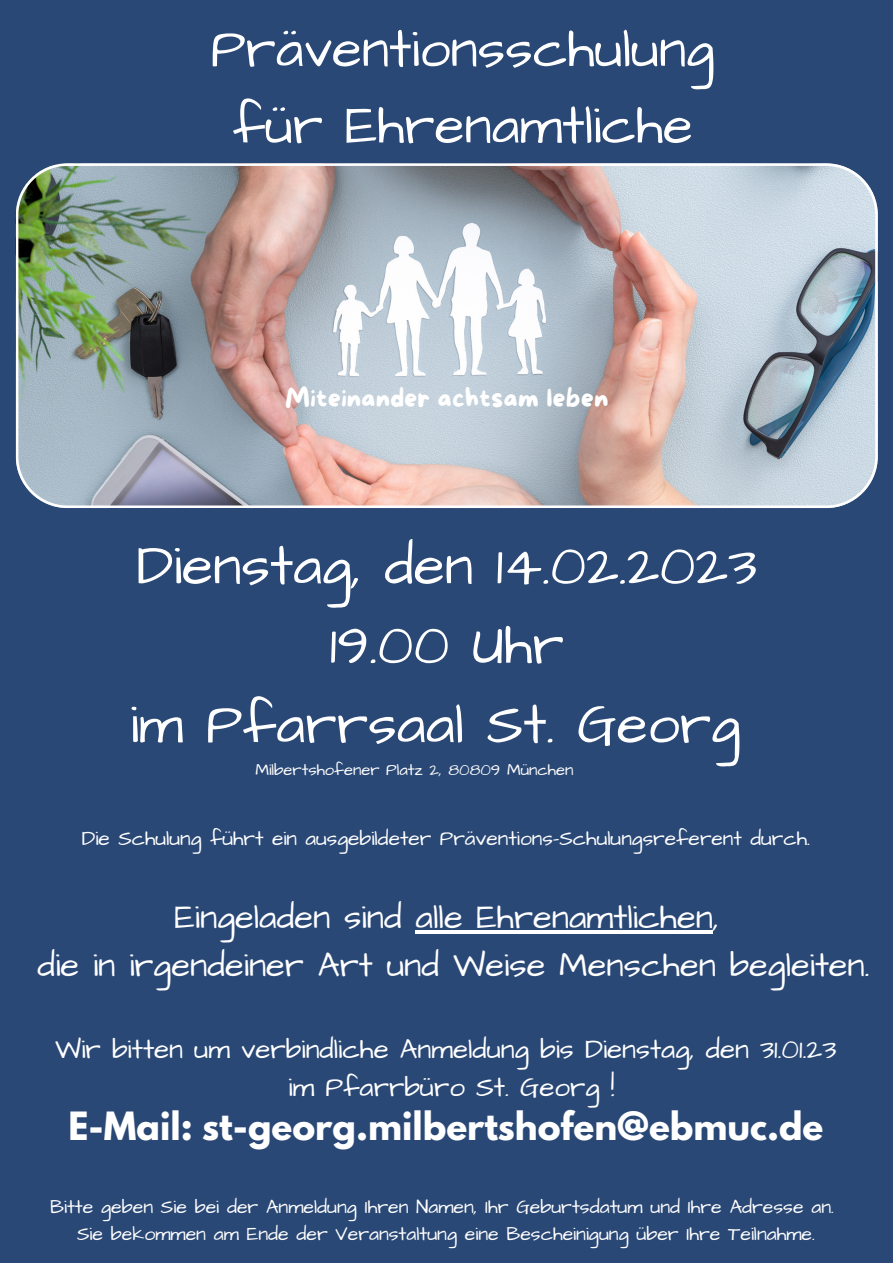
<style>
.page{position:relative;width:893px;height:1263px;background:#2a4876}
.page>*{position:absolute;margin:0;border:0;box-sizing:border-box;transform-origin:0 0}
.t1{font:57px/79.3px "Architects Daughter";color:#fff;text-align:center}
.t2{font:54.75px/76.5px "Architects Daughter";color:#fff;text-align:center}
.t3{font:34.5px/47.8px "Architects Daughter";color:#fff;text-align:center}
.t4{font:700 34.5px "League Spartan";color:#fff}
.t5{font:27.75px/38.8px "Architects Daughter";color:#fff;text-align:center}
.t6{font:25.8px "More Sugar";color:#fff}
.t7{font:21px "Architects Daughter";color:#fff}
.t8{font:19.5px/27px "Architects Daughter";color:#fff;text-align:center}
.t9{font:16.58px "Architects Daughter";color:#fff}
</style>
<div class="page">
<img style="left:16px;top:163px;width:861px;height:345px">
<hr style="left:415px;top:930px;width:298px;height:4px;background:#fff">
<h2 class="t2" style="left:211px;top:12px;width:505px">Präventionsschulung für Ehrenamtliche</h2>
<h3 class="t6" style="left:285px;top:384px;width:325px">Miteinander achtsam leben</h3>
<h1 class="t1" style="left:130px;top:527px;width:628px">Dienstag, den 14.02.2023<br>19.00 Uhr<br>im Pfarrsaal St. Georg</h1>
<p class="t9" style="left:255px;top:758px;width:319px">Milbertshofener Platz 2, 80809 München</p>
<p class="t7" style="left:82px;top:824px;width:730px">Die Schulung führt ein ausgebildeter Präventions-Schulungsreferent durch.</p>
<h3 class="t3" style="left:38px;top:894px;width:833px">Eingeladen sind alle Ehrenamtlichen,<br>die in irgendeiner Art und Weise Menschen begleiten.</h3>
<h3 class="t5" style="left:55px;top:1030px;width:783px">Wir bitten um verbindliche Anmeldung bis Dienstag, den 31.01.23 im Pfarrbüro St. Georg !</h3>
<h3 class="t4" style="left:68px;top:1109px;width:756px">E-Mail: st-georg.milbertshofen@ebmuc.de</h3>
<p class="t8" style="left:50px;top:1194px;width:785px">Bitte geben Sie bei der Anmeldung Ihren Namen, Ihr Geburtsdatum und Ihre Adresse an.<br>Sie bekommen am Ende der Veranstaltung eine Bescheinigung über Ihre Teilnahme.</p>
</div>
